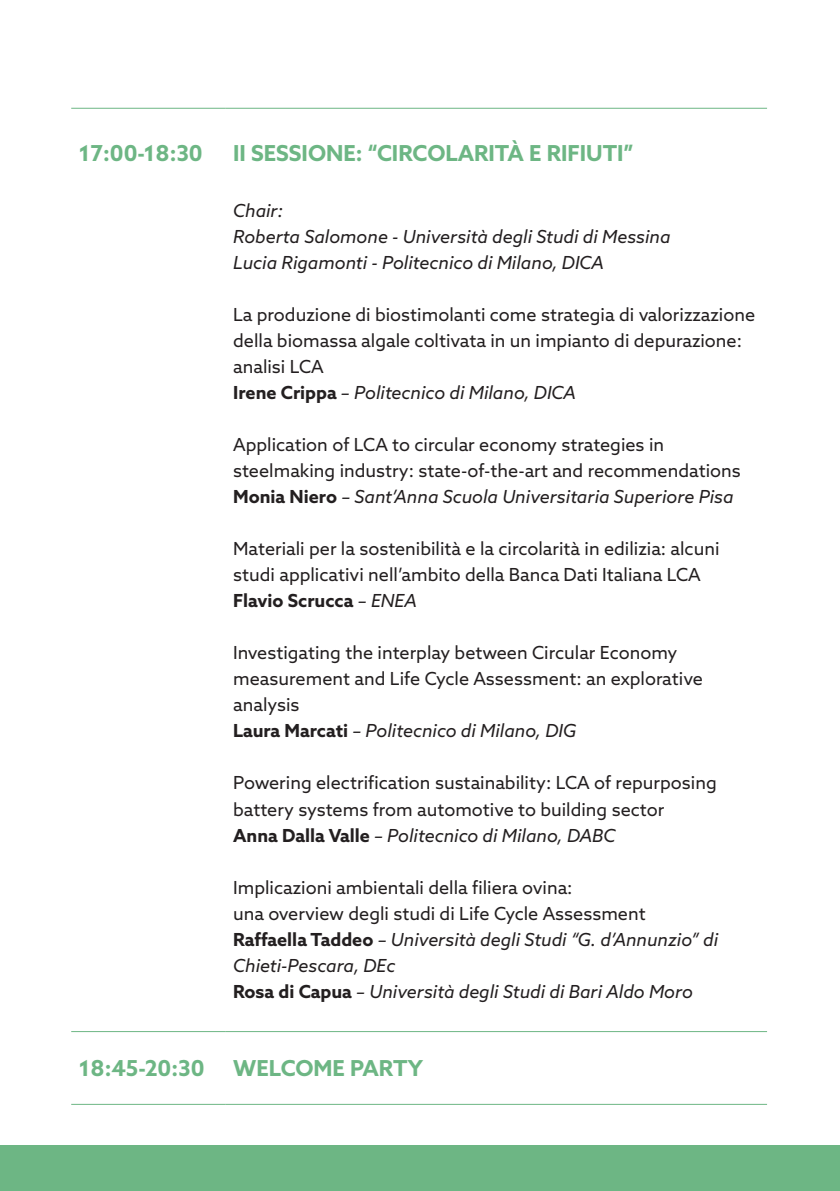
<style>
.page{position:relative;width:840px;height:1191px;background:#fff}
.page>*{position:absolute;margin:0;border:0;box-sizing:border-box;transform-origin:0 0}
.t1{font:700 22px "Azo Sans";color:#6db684}
.t2{font:18px/26px "Azo Sans";color:#231f20}
.t3{font:italic 18px/26px "Azo Sans";color:#231f20}
.t4{font:700 18px "Azo Sans";color:#231f20}
.s1{font-weight:700;font-style:normal}
.s2{font-weight:400;font-style:italic}
</style>
<div class="page">
<hr style="left:71px;top:108px;width:154px;height:1px;background:#6db684">
<hr style="left:225px;top:108px;width:541px;height:1px;background:#6db684">
<hr style="left:71px;top:1031px;width:154px;height:1px;background:#6db684">
<hr style="left:225px;top:1031px;width:541px;height:1px;background:#6db684">
<hr style="left:71px;top:1103px;width:154px;height:1px;background:#6db684">
<hr style="left:225px;top:1103px;width:541px;height:1px;background:#6db684">
<div style="left:0;top:1145px;width:839px;height:46px;background:#6db684"></div>
<p class="t1" style="left:79px;top:139px;width:125px">17:00-18:30</p>
<p class="t1" style="left:233px;top:139px;width:401px">II SESSIONE: “CIRCOLARITÀ E RIFIUTI”</p>
<p class="t3" style="left:233px;top:198px;width:51px">Chair:</p>
<p class="t3" style="left:233px;top:224px;width:438px">Roberta Salomone - Università degli Studi di Messina</p>
<p class="t3" style="left:233px;top:250px;width:372px">Lucia Rigamonti - Politecnico di Milano, DICA</p>
<p class="t2" style="left:233px;top:302px;width:523px">La produzione di biostimolanti come strategia di valorizzazione della biomassa algale coltivata in un impianto di depurazione: analisi LCA</p>
<p class="t3" style="left:233px;top:380px;width:344px"><span class="s1">Irene Crippa</span> – Politecnico di Milano, DICA</p>
<p class="t2" style="left:233px;top:432px;width:509px">Application of LCA to circular economy strategies in steelmaking industry: state-of-the-art and recommendations</p>
<p class="t3" style="left:233px;top:484px;width:501px"><span class="s1">Monia Niero</span> – Sant’Anna Scuola Universitaria Superiore Pisa</p>
<p class="t2" style="left:233px;top:536px;width:487px">Materiali per la sostenibilità e la circolarità in edilizia: alcuni studi applicativi nell’ambito della Banca Dati Italiana LCA</p>
<p class="t4" style="left:233px;top:589px;width:185px">Flavio Scrucca <span class="s2">– ENEA</span></p>
<p class="t2" style="left:233px;top:640px;width:471px">Investigating the interplay between Circular Economy measurement and Life Cycle Assessment: an explorative analysis</p>
<p class="t3" style="left:233px;top:718px;width:344px"><span class="s1">Laura Marcati</span> – Politecnico di Milano, DIG</p>
<p class="t2" style="left:233px;top:770px;width:485px">Powering electrification sustainability: LCA of repurposing battery systems from automotive to building sector</p>
<p class="t3" style="left:233px;top:822px;width:383px"><span class="s1">Anna Dalla Valle</span> – Politecnico di Milano, DABC</p>
<p class="t2" style="left:233px;top:874px;width:341px">Implicazioni ambientali della filiera ovina:</p>
<p class="t2" style="left:233px;top:900px;width:414px">una overview degli studi di Life Cycle Assessment</p>
<p class="t3" style="left:233px;top:926px;width:486px"><span class="s1">Raffaella Taddeo</span> – Università degli Studi “G. d’Annunzio” di<br>Chieti-Pescara, DEc</p>
<p class="t3" style="left:233px;top:978px;width:461px"><span class="s1">Rosa di Capua</span> – Università degli Studi di Bari Aldo Moro</p>
<p class="t1" style="left:79px;top:1054px;width:127px">18:45-20:30</p>
<p class="t1" style="left:233px;top:1054px;width:191px">WELCOME PARTY</p>
</div>
